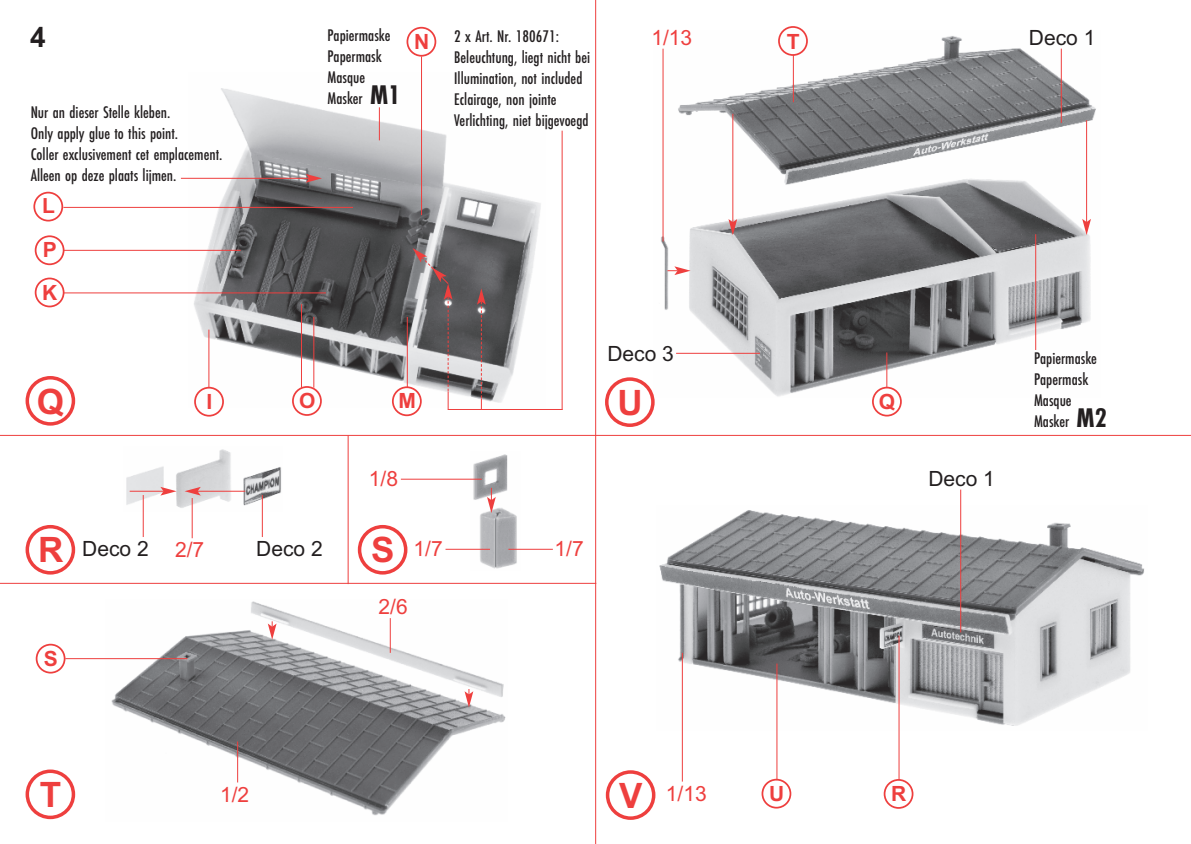
<style>
.page{position:relative;width:1191px;height:844px;background:#fff}
.page>*{position:absolute;margin:0;border:0;box-sizing:border-box;transform-origin:0 0}
.t1{font:700 35px "Arial";color:#ee3f3e}
.t2{font:28px "Futura EF Bold Con";color:#231f20}
.t3{font:700 28px "Arial";color:#231f20}
.t4{font:21px "Arial";color:#ee3f3e}
.t5{font:21px "Arial";color:#231f20}
.t6{font:700 21px "Arial";color:#ee3f3e}
.t7{font:17.5px/21px "Futura EF Medium Con";color:#231f20}
.s1{font-family:"Futura EF Bold Con";font-size:28px}
</style>
<div class="page">
<hr style="left:595px;top:0;width:1px;height:843px;background:#ee3f3e">
<hr style="left:348px;top:435px;width:1px;height:149px;background:#ee3f3e">
<hr style="left:0;top:435px;width:1191px;height:1px;background:#ee3f3e">
<hr style="left:0;top:582px;width:596px;height:1px;background:#ee3f3e">
<img style="left:471px;top:454px;width:49px;height:115px">
<img style="left:189px;top:88px;width:352px;height:315px">
<img style="left:106px;top:601px;width:400px;height:215px">
<img style="left:661px;top:36px;width:435px;height:361px">
<img style="left:126px;top:449px;width:155px;height:62px">
<img style="left:659px;top:505px;width:485px;height:224px">
<hr style="left:1060px;top:49px;width:1px;height:74px;background:#ee3f3e">
<hr style="left:960px;top:489px;width:1px;height:143px;background:#ee3f3e">
<hr style="left:421px;top:56px;width:1px;height:159px;background:#ee3f3e">
<hr style="left:793px;top:55px;width:1px;height:47px;background:#ee3f3e">
<hr style="left:886px;top:352px;width:1px;height:35px;background:#ee3f3e">
<hr style="left:776px;top:663px;width:1px;height:117px;background:#ee3f3e">
<hr style="left:682px;top:652px;width:1px;height:129px;background:#ee3f3e">
<hr style="left:898px;top:635px;width:1px;height:145px;background:#ee3f3e">
<hr style="left:561px;top:131px;width:1px;height:278px;background:#ee3f3e">
<hr style="left:1035px;top:234px;width:1px;height:116px;background:#ee3f3e">
<hr style="left:63px;top:250px;width:178px;height:1px;background:#ee3f3e">
<hr style="left:63px;top:292px;width:263px;height:1px;background:#ee3f3e">
<hr style="left:676px;top:353px;width:84px;height:1px;background:#ee3f3e">
<hr style="left:63px;top:207px;width:290px;height:1px;background:#ee3f3e">
<hr style="left:65px;top:658px;width:122px;height:1px;background:#ee3f3e">
<hr style="left:379px;top:107px;width:1px;height:33px;background:#ee3f3e">
<hr style="left:301px;top:304px;width:1px;height:83px;background:#ee3f3e">
<hr style="left:313px;top:317px;width:1px;height:70px;background:#ee3f3e">
<hr style="left:208px;top:329px;width:1px;height:58px;background:#ee3f3e">
<hr style="left:143px;top:495px;width:1px;height:42px;background:#ee3f3e">
<hr style="left:262px;top:495px;width:1px;height:42px;background:#ee3f3e">
<svg style="left:487px;top:487px;width:9px;height:26px"></svg>
<svg style="left:268px;top:621px;width:8px;height:18px"></svg>
<svg style="left:464px;top:688px;width:9px;height:19px"></svg>
<hr style="left:732px;top:114px;width:1px;height:108px;background:#ee3f3e">
<svg style="left:728px;top:219px;width:9px;height:16px"></svg>
<hr style="left:1086px;top:120px;width:1px;height:102px;background:#ee3f3e">
<svg style="left:1082px;top:219px;width:9px;height:16px"></svg>
<svg style="left:667px;top:266px;width:23px;height:9px"></svg>
<hr style="left:448px;top:409px;width:114px;height:1px;background:#ee3f3e">
<hr style="left:508px;top:548px;width:45px;height:1px;background:#ee3f3e">
<hr style="left:445px;top:548px;width:45px;height:1px;background:#ee3f3e">
<hr style="left:401px;top:478px;width:81px;height:1px;background:#ee3f3e">
<svg style="left:477px;top:288px;width:9px;height:121px"></svg>
<hr style="left:181px;top:178px;width:128px;height:1px;background:#ee3f3e">
<svg style="left:306px;top:174px;width:16px;height:9px"></svg>
<hr style="left:198px;top:490px;width:47px;height:1px;background:#ee3f3e">
<svg style="left:184px;top:486px;width:17px;height:9px"></svg>
<hr style="left:130px;top:490px;width:33px;height:1px;background:#ee3f3e">
<svg style="left:160px;top:486px;width:17px;height:9px"></svg>
<svg style="left:194px;top:386px;width:30px;height:30px"></svg>
<svg style="left:26px;top:376px;width:49px;height:49px"></svg>
<svg style="left:26px;top:525px;width:49px;height:49px"></svg>
<svg style="left:358px;top:525px;width:49px;height:49px"></svg>
<svg style="left:26px;top:769px;width:49px;height:50px"></svg>
<svg style="left:605px;top:377px;width:49px;height:50px"></svg>
<svg style="left:606px;top:770px;width:49px;height:49px"></svg>
<svg style="left:35px;top:277px;width:29px;height:30px"></svg>
<svg style="left:33px;top:192px;width:30px;height:29px"></svg>
<svg style="left:392px;top:248px;width:60px;height:168px"></svg>
<svg style="left:406px;top:27px;width:30px;height:30px"></svg>
<svg style="left:292px;top:386px;width:30px;height:30px"></svg>
<svg style="left:35px;top:235px;width:29px;height:30px"></svg>
<svg style="left:872px;top:386px;width:29px;height:30px"></svg>
<svg style="left:883px;top:778px;width:30px;height:30px"></svg>
<svg style="left:36px;top:643px;width:29px;height:30px"></svg>
<svg style="left:778px;top:26px;width:30px;height:30px"></svg>
<svg style="left:761px;top:778px;width:30px;height:30px"></svg>
<hr style="left:192px;top:498px;width:1px;height:40px;background:#ee3f3e">
<hr style="left:390px;top:618px;width:1px;height:34px;background:#ee3f3e">
<hr style="left:662px;top:49px;width:1px;height:192px;background:#ee3f3e">
<hr style="left:237px;top:741px;width:1px;height:41px;background:#ee3f3e">
<h2 class="t3" style="left:30px;top:21px;width:17px">4</h2>
<p class="t5" style="left:1029px;top:25px;width:68px">Deco 1</p>
<p class="t7" style="left:327px;top:26px;width:64px">Papiermaske<br>Papermask<br>Masque<br>Masker</p>
<p class="t4" style="left:651px;top:25px;width:42px">1/13</p>
<p class="t7" style="left:454px;top:27px;width:137px">2 x Art. Nr. 180671:<br>Beleuchtung, liegt nicht bei<br>Illumination, not included<br>Eclairage, non jointe<br>Verlichting, niet bijgevoegd</p>
<p class="t6" style="left:787px;top:29px;width:14px">T</p>
<p class="t6" style="left:414px;top:29px;width:17px">N</p>
<h2 class="t2" style="left:370px;top:84px;width:32px">M1</h2>
<p class="t7" style="left:31px;top:102px;width:193px">Nur an dieser Stelle kleben.<br>Only apply glue to this point.<br>Coller exclusivement cet emplacement.<br>Alleen op deze plaats lijmen.</p>
<p class="t6" style="left:42px;top:194px;width:14px">L</p>
<p class="t6" style="left:43px;top:238px;width:16px">P</p>
<p class="t6" style="left:42px;top:280px;width:17px">K</p>
<h1 class="t1" style="left:37px;top:381px;width:29px">Q</h1>
<p class="t6" style="left:206px;top:389px;width:7px">I</p>
<p class="t6" style="left:299px;top:388px;width:18px">O</p>
<p class="t6" style="left:398px;top:388px;width:19px">M</p>
<p class="t4" style="left:369px;top:466px;width:31px">1/8</p>
<h1 class="t1" style="left:38px;top:529px;width:27px">R</h1>
<h1 class="t1" style="left:371px;top:529px;width:25px">S</h1>
<p class="t5" style="left:82px;top:536px;width:68px">Deco 2</p>
<p class="t5" style="left:256px;top:536px;width:68px">Deco 2</p>
<p class="t4" style="left:175px;top:537px;width:31px">2/7</p>
<p class="t4" style="left:413px;top:536px;width:31px">1/7</p>
<p class="t4" style="left:554px;top:536px;width:31px">1/7</p>
<p class="t4" style="left:378px;top:594px;width:31px">2/6</p>
<p class="t6" style="left:44px;top:646px;width:16px">S</p>
<p class="t5" style="left:607px;top:341px;width:68px">Deco 3</p>
<h1 class="t1" style="left:617px;top:382px;width:27px">U</h1>
<h1 class="t1" style="left:40px;top:774px;width:23px">T</h1>
<p class="t4" style="left:220px;top:782px;width:31px">1/2</p>
<h1 class="t1" style="left:619px;top:775px;width:25px">V</h1>
<p class="t4" style="left:666px;top:781px;width:42px">1/13</p>
<p class="t6" style="left:769px;top:781px;width:17px">U</p>
<p class="t6" style="left:879px;top:389px;width:18px">Q</p>
<p class="t5" style="left:928px;top:466px;width:68px">Deco 1</p>
<p class="t7" style="left:1034px;top:348px;width:74px">Papiermaske<br>Papermask<br>Masque<br>Masker <span class="s1">M2</span></p>
<p class="t6" style="left:891px;top:781px;width:17px">R</p>
</div>
